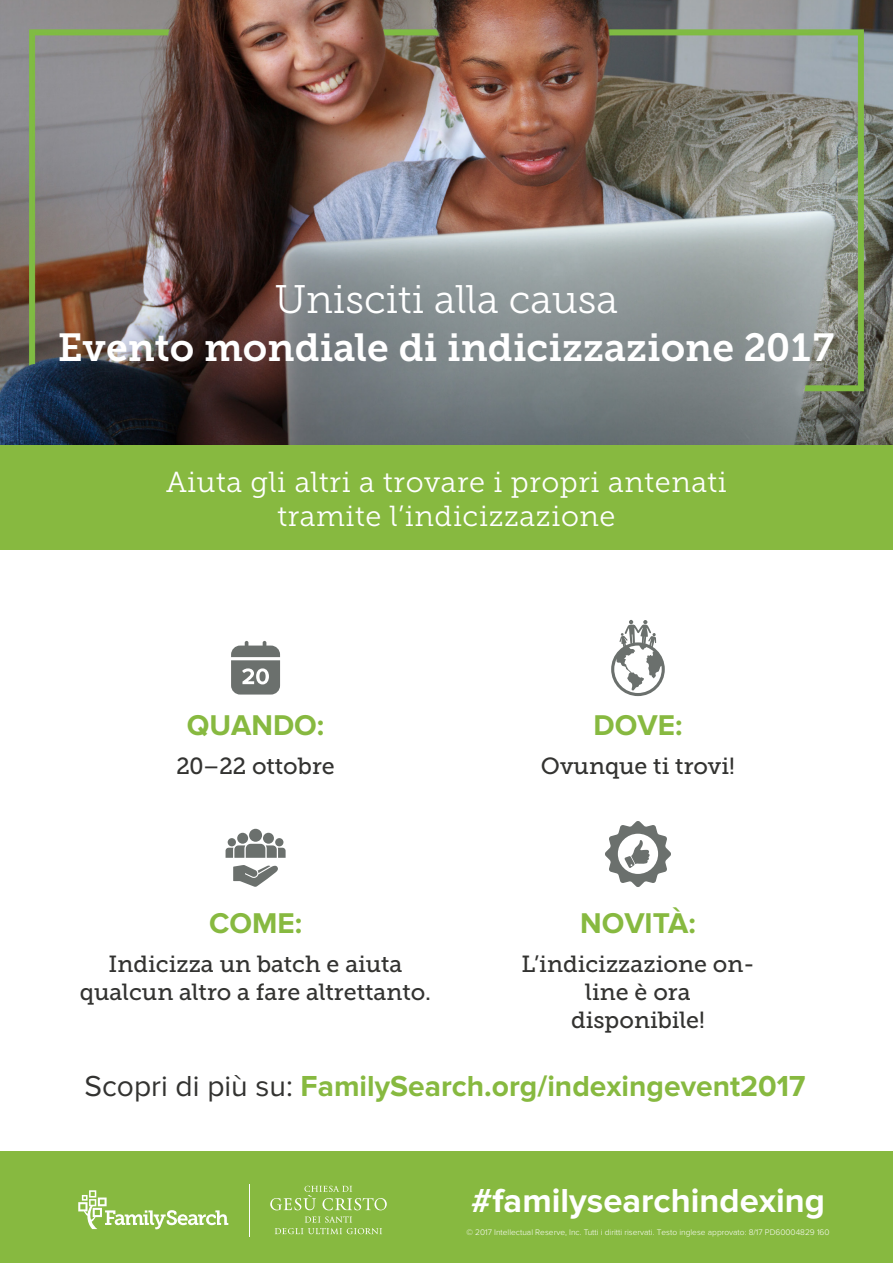
<style>
.page{position:relative;width:893px;height:1263px;background:#fff}
.page>*{position:absolute;margin:0;border:0;box-sizing:border-box;transform-origin:0 0}
.p_Title-300{font:39.75px "Museo Slablds Lat 300";color:#fff}
.p_Title-700{font:39px "Museo Slablds Lat 700";color:#fff}
.p_Hashtag{font:700 34.5px "Proxima Novalds Lat";color:#fff}
.p_URL{font:700 30px "Proxima Novalds Lat";color:#87b940}
.h1_Head1{font:700 29.7px "Proxima Novalds Lat";color:#87b940}
.p_Subtitle{font:28.8px/34.7px "Museo Slablds Lat 300";letter-spacing:.02em;color:#fff;text-align:center}
.p_Body{font:23.25px/27.9px "Museo Slablds Lat 500";color:#333331;text-align:center}
.p_Copyright{font:300 8.4px "Proxima Novalds Lat";color:#fff}
.s1{font-weight:400;color:#333331}
</style>
<div class="page">
<img style="left:0;top:0;width:893px;height:445px">
<div style="left:0;top:1151px;width:893px;height:112px;background:#87b940"></div>
<div style="left:0;top:445px;width:893px;height:105px;background:#87b940"></div>
<svg style="left:231px;top:641px;width:49px;height:53px"></svg>
<div style="left:263px;top:833px;width:11px;height:11px;background:#6b706d;border-radius:50%"></div>
<div style="left:249px;top:829px;width:13px;height:13px;background:#6b706d;border-radius:50%"></div>
<div style="left:237px;top:833px;width:11px;height:11px;background:#6b706d;border-radius:50%"></div>
<div style="left:228px;top:838px;width:8px;height:8px;background:#6b706d;border-radius:50%"></div>
<div style="left:275px;top:838px;width:8px;height:8px;background:#6b706d;border-radius:50%"></div>
<svg style="left:226px;top:844px;width:60px;height:14px"></svg>
<svg style="left:233px;top:865px;width:45px;height:22px"></svg>
<svg style="left:605px;top:821px;width:66px;height:66px"></svg>
<svg style="left:611px;top:642px;width:54px;height:54px"></svg>
<svg style="left:614px;top:620px;width:48px;height:73px"></svg>
<svg style="left:78px;top:1190px;width:150px;height:39px"></svg>
<hr style="left:249px;top:1184px;width:1px;height:53px;background:#fff">
<svg style="left:305px;top:1216px;width:47px;height:6px"></svg>
<svg style="left:275px;top:1228px;width:107px;height:6px"></svg>
<svg style="left:270px;top:1186px;width:117px;height:24px"></svg>
<p class="p_Title-300" style="left:275px;top:269px;width:345px">Unisciti alla causa</p>
<p class="p_Title-700" style="left:58px;top:316px;width:779px">Evento mondiale di indicizzazione 2017</p>
<p class="p_Subtitle" style="left:166px;top:463px;width:562px">Aiuta gli altri a trovare i propri antenati tramite l’indicizzazione</p>
<p class="h1_Head1" style="left:187px;top:703px;width:139px">QUANDO:</p>
<p class="h1_Head1" style="left:593px;top:703px;width:90px">DOVE:</p>
<p class="p_Body" style="left:176px;top:751px;width:160px">20–22 ottobre</p>
<p class="p_Body" style="left:541px;top:751px;width:196px">Ovunque ti trovi!</p>
<p class="h1_Head1" style="left:209px;top:901px;width:95px">COME:</p>
<p class="h1_Head1" style="left:580px;top:901px;width:117px">NOVITÀ:</p>
<p class="p_Body" style="left:109px;top:949px;width:295px">Indicizza un batch e aiuta</p>
<p class="p_Body" style="left:80px;top:976px;width:353px">qualcun altro a fare altrettanto.</p>
<p class="p_Body" style="left:521px;top:949px;width:234px">L’indicizzazione on&shy;line è ora</p>
<p class="p_Body" style="left:571px;top:1004px;width:135px">disponibile!</p>
<p class="p_URL" style="left:84px;top:1064px;width:723px"><span class="s1">Scopri di più su:</span> FamilySearch.org/indexingevent2017</p>
<p class="p_Hashtag" style="left:471px;top:1176px;width:356px">#familysearchindexing</p>
<p class="p_Copyright" style="left:466px;top:1226px;width:365px">© 2017 Intellectual Reserve, Inc. Tutti i diritti riservati. Testo inglese approvato: 8/17 PD60004829 160</p>
</div>
